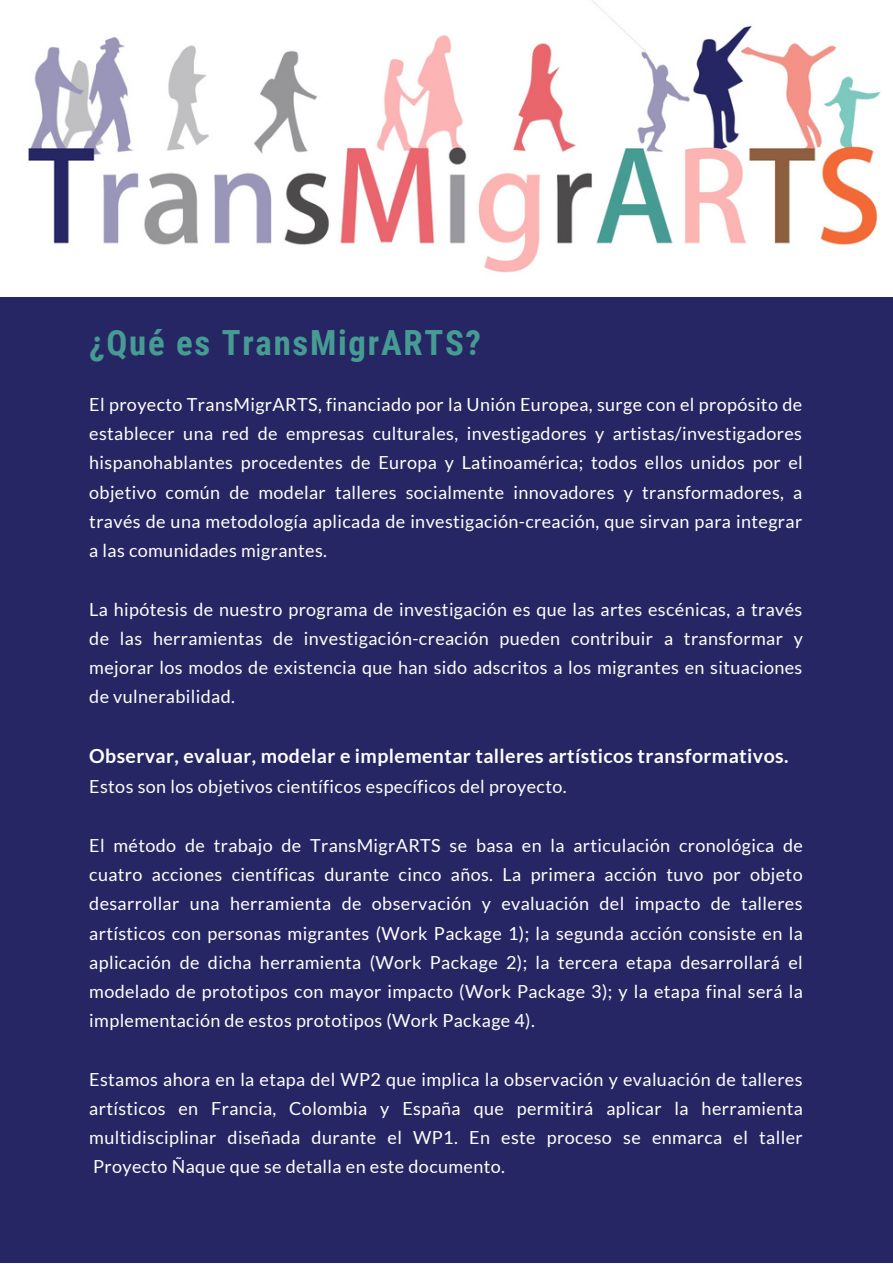
<style>
.page{position:relative;width:893px;height:1264px;background:#fff}
.page>*{position:absolute;margin:0;border:0;box-sizing:border-box;transform-origin:0 0}
.t1{font:700 34.65px "Roboto Condensed";letter-spacing:.05em;color:#469c93}
.t2{font:700 19.5px "Lato";letter-spacing:.02em;color:#fff}
.t3{font:18px/29.2px "Lato";letter-spacing:.02em;color:#fff;text-align:justify}
</style>
<div class="page">
<div style="left:0;top:0;width:892px;height:1262px;background:#262664"></div>
<img style="left:0;top:0;width:892px;height:297px">
<h1 class="t1" style="left:89px;top:322px;width:393px">¿Qué es TransMigrARTS?</h1>
<p class="t3" style="left:89px;top:389px;width:715px">El proyecto TransMigrARTS, financiado por la Unión Europea, surge con el propósito de establecer una red de empresas culturales, investigadores y artistas/investigadores hispanohablantes procedentes de Europa y Latinoamérica; todos ellos unidos por el objetivo común de modelar talleres socialmente innovadores y transformadores, a través de una metodología aplicada de investigación-creación, que sirvan para integrar a las comunidades migrantes.</p>
<p class="t3" style="left:89px;top:594px;width:715px">La hipótesis de nuestro programa de investigación es que las artes escénicas, a través de las herramientas de investigación-creación pueden contribuir a transformar y mejorar los modos de existencia que han sido adscritos a los migrantes en situaciones de vulnerabilidad.</p>
<p class="t2" style="left:89px;top:743px;width:700px">Observar, evaluar, modelar e implementar talleres artísticos transformativos.</p>
<p class="t3" style="left:89px;top:771px;width:479px">Estos son los objetivos científicos específicos del proyecto.</p>
<p class="t3" style="left:89px;top:830px;width:715px">El método de trabajo de TransMigrARTS se basa en la articulación cronológica de cuatro acciones científicas durante cinco años. La primera acción tuvo por objeto desarrollar una herramienta de observación y evaluación del impacto de talleres artísticos con personas migrantes (Work Package 1); la segunda acción consiste en la aplicación de dicha herramienta (Work Package 2); la tercera etapa desarrollará el modelado de prototipos con mayor impacto (Work Package 3); y la etapa final será la implementación de estos prototipos (Work Package 4).</p>
<p class="t3" style="left:89px;top:1064px;width:715px">Estamos ahora en la etapa del WP2 que implica la observación y evaluación de talleres artísticos en Francia, Colombia y España que permitirá aplicar la herramienta multidisciplinar diseñada durante el WP1. En este proceso se enmarca el taller Proyecto Ñaque que se detalla en este documento.</p>
</div>
